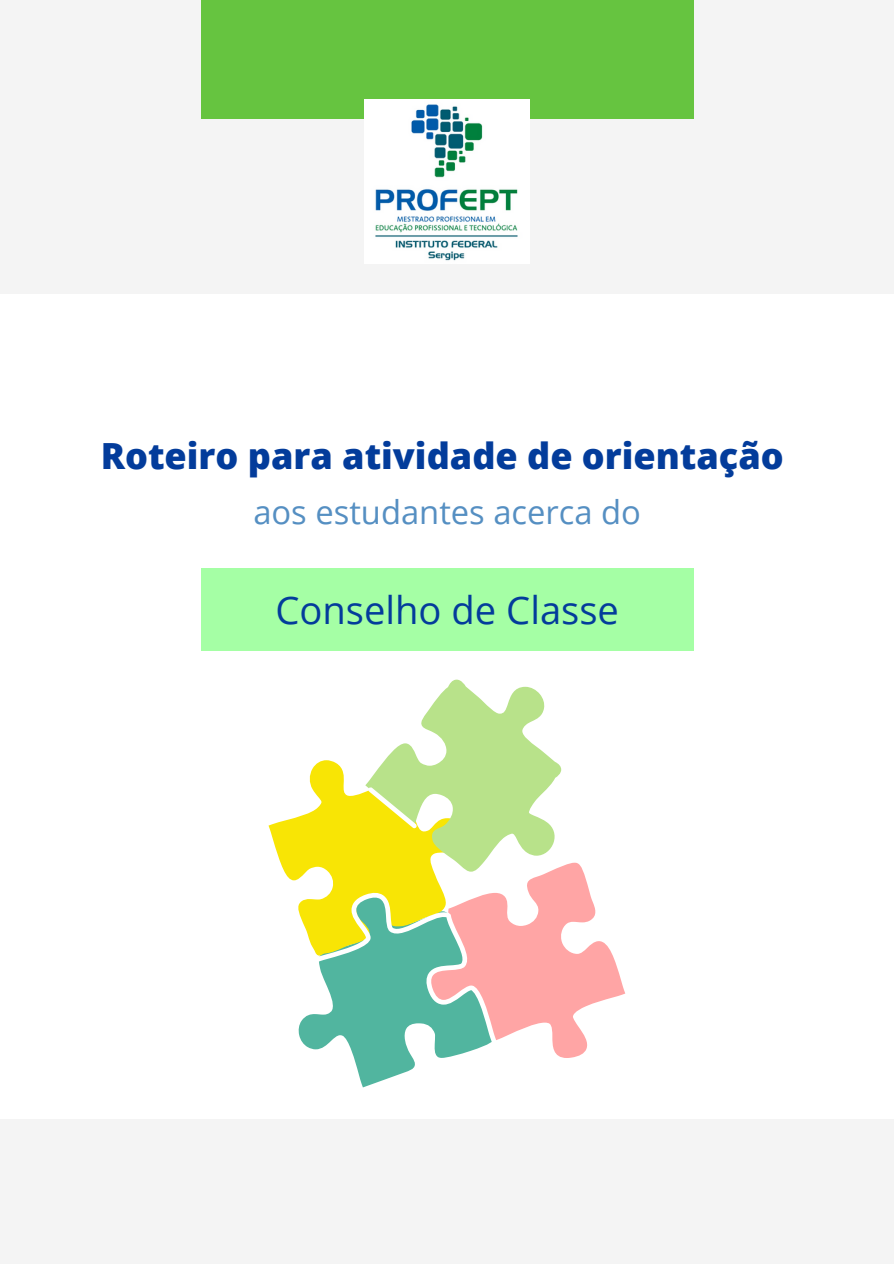
<style>
.page{position:relative;width:894px;height:1264px;background:#fff}
.page>*{position:absolute;margin:0;border:0;box-sizing:border-box;transform-origin:0 0}
.t1{font:38.1px "Open Sans";color:#033c9b}
.t2{font:800 36px "Open Sans";color:#033c9b}
.t3{font:32.7px "Open Sans";color:#558fc2}
</style>
<div class="page">
<div style="left:0;top:0;width:893px;height:1263px;background:#f4f4f4"></div>
<div style="left:0;top:295px;width:893px;height:824px;background:#fff"></div>
<div style="left:201px;top:0;width:492px;height:118px;background:#66c440"></div>
<img style="left:364px;top:99px;width:165px;height:164px">
<div style="left:201px;top:568px;width:492px;height:82px;background:#a5ffa5"></div>
<svg style="left:268px;top:679px;width:357px;height:408px"></svg>
<svg style="left:312px;top:787px;width:184px;height:256px"></svg>
<p class="t2" style="left:101px;top:430px;width:684px">Roteiro para atividade de orientação</p>
<p class="t3" style="left:253px;top:489px;width:389px">aos estudantes acerca do</p>
<p class="t1" style="left:275px;top:583px;width:345px">Conselho de Classe</p>
</div>
